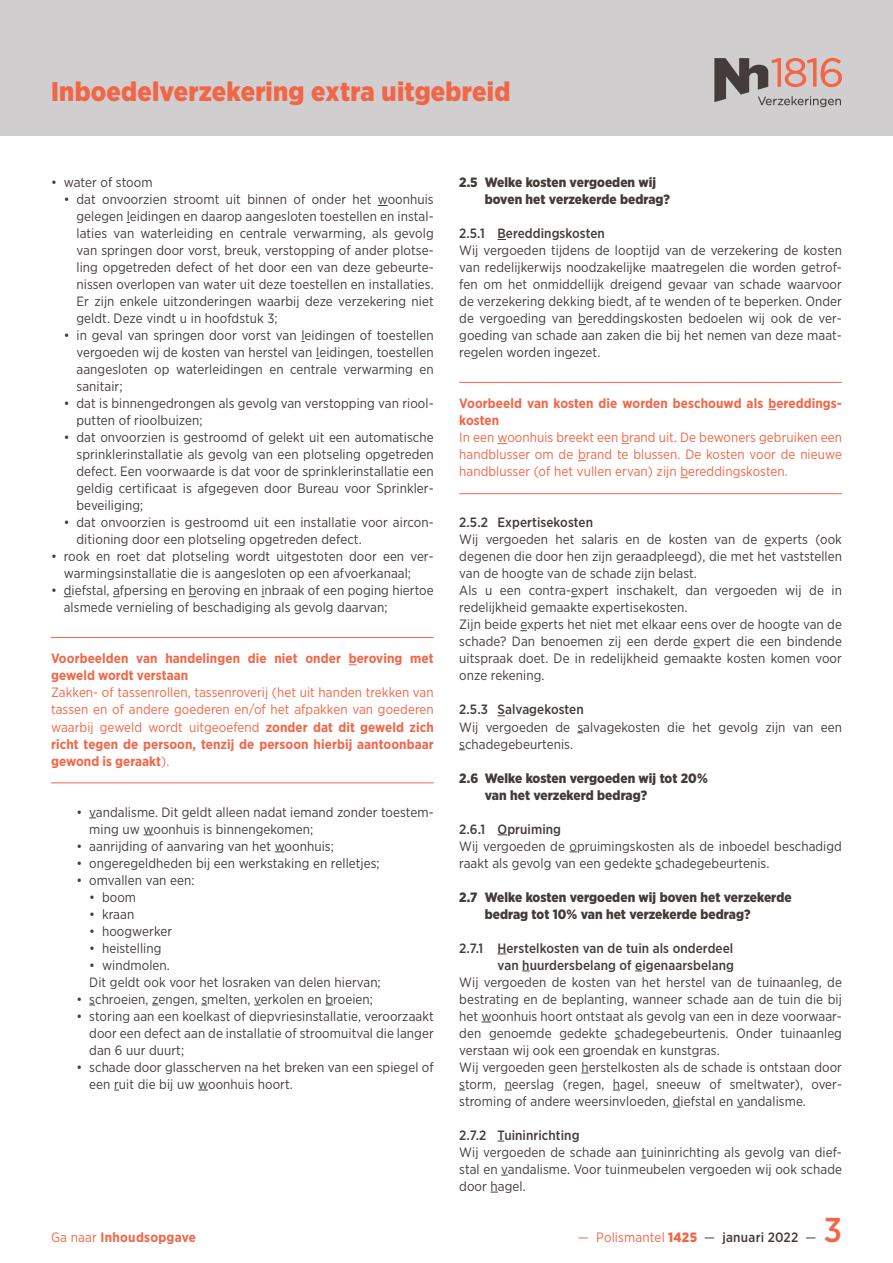
<style>
.page{position:relative;width:893px;height:1263px;background:#fff}
.page>*{position:absolute;margin:0;border:0;box-sizing:border-box;transform-origin:0 0}
.t1{font:500 34.5px "Gotham Narrow";color:#f26648}
.t2{font:900 27px "Gotham Narrow";letter-spacing:.01em;color:#f26648}
.t3{font:13.5px/17px "Gotham Narrow";letter-spacing:.005em;color:#443c3a}
.t4{font:13.5px/17px "Gotham Narrow";letter-spacing:.005em;color:#f26648;text-align:justify}
.t5{font:900 13.5px/17px "Gotham Narrow";letter-spacing:.005em;color:#443c3a}
.t6{font:500 13.5px/17px "Gotham Narrow";letter-spacing:.005em;color:#443c3a;text-align:right}
.t7{font:700 13.5px/17px "Gotham Narrow";letter-spacing:.005em;color:#f26648}
.s1{font-weight:700}
.s2{font-weight:400}
.s3{font-weight:900}
.s4{color:#443c3a}
.s5{font-weight:500;color:#443c3a}
</style>
<div class="page">
<hr style="left:51px;top:637px;width:383px;height:1px;background:#f26648">
<hr style="left:51px;top:782px;width:383px;height:1px;background:#f26648">
<hr style="left:459px;top:382px;width:383px;height:1px;background:#f26648">
<hr style="left:459px;top:493px;width:383px;height:1px;background:#f26648">
<div style="left:0;top:0;width:893px;height:136px;background:#d0cece"></div>
<svg style="left:714px;top:58px;width:128px;height:49px"></svg>
<h2 class="t2" style="left:51px;top:73px;width:461px">Inboedelverzekering extra uitgebreid</h2>
<p class="t3" style="left:51px;top:174px;width:103px">• water of stoom</p>
<p class="t3" style="left:77px;top:191px;width:359px;text-align:justify;text-indent:-13px">• dat onvoorzien stroomt uit binnen of onder het woonhuis gelegen leidingen en daarop aangesloten toestellen en instal&shy;laties van waterleiding en centrale verwarming, als gevolg van springen door vorst, breuk, verstopping of ander plotse&shy;ling opgetreden defect of het door een van deze gebeurte&shy;nissen overlopen van water uit deze toestellen en installaties.<br>Er zijn enkele uitzonderingen waarbij deze verzekering niet geldt. Deze vindt u in hoofdstuk 3;</p>
<p class="t3" style="left:77px;top:327px;width:359px;text-align:justify;text-indent:-13px">• in geval van springen door vorst van leidingen of toestellen vergoeden wij de kosten van herstel van leidingen, toestellen aangesloten op waterleidingen en centrale verwarming en sanitair;</p>
<p class="t3" style="left:77px;top:395px;width:359px;text-indent:-13px">• dat is binnengedrongen als gevolg van verstopping van riool&shy;putten of rioolbuizen;</p>
<p class="t3" style="left:77px;top:429px;width:359px;text-align:justify;text-indent:-13px">• dat onvoorzien is gestroomd of gelekt uit een automatische sprinklerinstallatie als gevolg van een plotseling opgetreden defect. Een voorwaarde is dat voor de sprinklerinstallatie een geldig certificaat is afgegeven door Bureau voor Sprinkler&shy;beveiliging;</p>
<p class="t3" style="left:77px;top:514px;width:359px;text-indent:-13px">• dat onvoorzien is gestroomd uit een installatie voor aircon&shy;ditioning door een plotseling opgetreden defect.</p>
<p class="t3" style="left:64px;top:548px;width:371px;text-indent:-13px">• rook en roet dat plotseling wordt uitgestoten door een ver&shy;warmingsinstallatie die is aangesloten op een afvoerkanaal;</p>
<p class="t3" style="left:64px;top:582px;width:371px;text-indent:-13px">• diefstal, afpersing en beroving en inbraak of een poging hiertoe alsmede vernieling of beschadiging als gevolg daarvan;</p>
<p class="t7" style="left:51px;top:650px;width:384px">Voorbeelden van handelingen die niet onder beroving met geweld wordt verstaan</p>
<p class="t4" style="left:51px;top:684px;width:384px">Zakken- of tassenrollen, tassenroverij (het uit handen trekken van tassen en of andere goederen en/of het afpakken van goederen waarbij geweld wordt uitgeoefend <span class="s1">zonder dat dit geweld zich richt tegen de persoon, tenzij de persoon hierbij aantoonbaar gewond is geraakt</span>).</p>
<p class="t3" style="left:89px;top:803px;width:346px;text-indent:-13px">• vandalisme. Dit geldt alleen nadat iemand zonder toestem&shy;ming uw woonhuis is binnengekomen;</p>
<p class="t3" style="left:77px;top:837px;width:259px">• aanrijding of aanvaring van het woonhuis;</p>
<p class="t3" style="left:77px;top:854px;width:305px">• ongeregeldheden bij een werkstaking en relletjes;</p>
<p class="t3" style="left:77px;top:871px;width:119px">• omvallen van een:</p>
<p class="t3" style="left:89px;top:888px;width:48px">• boom</p>
<p class="t3" style="left:89px;top:905px;width:46px">• kraan</p>
<p class="t3" style="left:89px;top:922px;width:84px">• hoogwerker</p>
<p class="t3" style="left:89px;top:939px;width:74px">• heistelling</p>
<p class="t3" style="left:89px;top:956px;width:293px">• windmolen.<br>Dit geldt ook voor het losraken van delen hiervan;</p>
<p class="t3" style="left:77px;top:990px;width:298px">• schroeien, zengen, smelten, verkolen en broeien;</p>
<p class="t3" style="left:89px;top:1007px;width:346px;text-align:justify;text-indent:-13px">• storing aan een koelkast of diepvriesinstallatie, veroorzaakt door een defect aan de installatie of stroomuitval die langer dan 6 uur duurt;</p>
<p class="t3" style="left:89px;top:1058px;width:346px;text-indent:-13px">• schade door glasscherven na het breken van een spiegel of een ruit die bij uw woonhuis hoort.</p>
<p class="t7" style="left:51px;top:1228px;width:147px"><span class="s2">Ga naar</span> Inhoudsopgave</p>
<p class="t5" style="left:485px;top:174px;width:187px;text-indent:-26px">2.5 Welke kosten vergoeden wij boven het verzekerde bedrag?</p>
<p class="t6" style="left:459px;top:225px;width:147px">2.5.1 Bereddingskosten</p>
<p class="t3" style="left:459px;top:242px;width:384px;text-align:justify">Wij vergoeden tijdens de looptijd van de verzekering de kosten van redelijkerwijs noodzakelijke maatregelen die worden getrof&shy;fen om het onmiddellijk dreigend gevaar van schade waarvoor de verzekering dekking biedt, af te wenden of te beperken. Onder de vergoeding van bereddingskosten bedoelen wij ook de ver&shy;goeding van schade aan zaken die bij het nemen van deze maat&shy;regelen worden ingezet.</p>
<p class="t7" style="left:459px;top:395px;width:384px">Voorbeeld van kosten die worden beschouwd als bereddings&shy;kosten</p>
<p class="t4" style="left:459px;top:429px;width:384px">In een woonhuis breekt een brand uit. De bewoners gebruiken een handblusser om de brand te blussen. De kosten voor de nieuwe handblusser (of het vullen ervan) zijn bereddingskosten.</p>
<p class="t6" style="left:459px;top:514px;width:135px">2.5.2 Expertisekosten</p>
<p class="t3" style="left:459px;top:531px;width:384px">Wij vergoeden het salaris en de kosten van de experts (ook degenen die door hen zijn geraadpleegd), die met het vaststellen van de hoogte van de schade zijn belast.<br>Als u een contra-expert inschakelt, dan vergoeden wij de in redelijkheid gemaakte expertisekosten.<br>Zijn beide experts het niet met elkaar eens over de hoogte van de schade? Dan benoemen zij een derde expert die een bindende uitspraak doet. De in redelijkheid gemaakte kosten komen voor onze rekening.</p>
<p class="t6" style="left:459px;top:701px;width:126px">2.5.3 Salvagekosten</p>
<p class="t3" style="left:459px;top:718px;width:384px">Wij vergoeden de salvagekosten die het gevolg zijn van een schadegebeurtenis.</p>
<p class="t5" style="left:485px;top:769px;width:224px;text-indent:-26px">2.6 Welke kosten vergoeden wij tot 20% van het verzekerd bedrag?</p>
<p class="t6" style="left:459px;top:820px;width:103px">2.6.1 Opruiming</p>
<p class="t3" style="left:459px;top:837px;width:384px">Wij vergoeden de opruimingskosten als de inboedel beschadigd raakt als gevolg van een gedekte schadegebeurtenis.</p>
<p class="t5" style="left:485px;top:888px;width:308px;text-indent:-26px">2.7 Welke kosten vergoeden wij boven het verzekerde bedrag tot 10% van het verzekerde bedrag?</p>
<p class="t6" style="left:459px;top:939px;width:276px">2.7.1 Herstelkosten van de tuin als onderdeel van huurdersbelang of eigenaarsbelang</p>
<p class="t3" style="left:459px;top:973px;width:384px">Wij vergoeden de kosten van het herstel van de tuinaanleg, de bestrating en de beplanting, wanneer schade aan de tuin die bij het woonhuis hoort ontstaat als gevolg van een in deze voorwaar&shy;den genoemde gedekte schadegebeurtenis. Onder tuinaanleg verstaan wij ook een groendak en kunstgras.<br>Wij vergoeden geen herstelkosten als de schade is ontstaan door storm, neerslag (regen, hagel, sneeuw of smeltwater), over&shy;stroming of andere weersinvloeden, diefstal en vandalisme.</p>
<p class="t6" style="left:459px;top:1126px;width:122px">2.7.2 Tuininrichting</p>
<p class="t3" style="left:459px;top:1143px;width:384px;text-align:justify">Wij vergoeden de schade aan tuininrichting als gevolg van dief&shy;stal en vandalisme. Voor tuinmeubelen vergoeden wij ook schade door hagel.</p>
<p class="t4" style="left:578px;top:1228px;width:240px">— Polismantel <span class="s3">1425</span> <span class="s4">—</span> <span class="s5">januari 2022</span> <span class="s4">—</span></p>
<h1 class="t1" style="left:824px;top:1208px;width:20px">3</h1>
</div>
